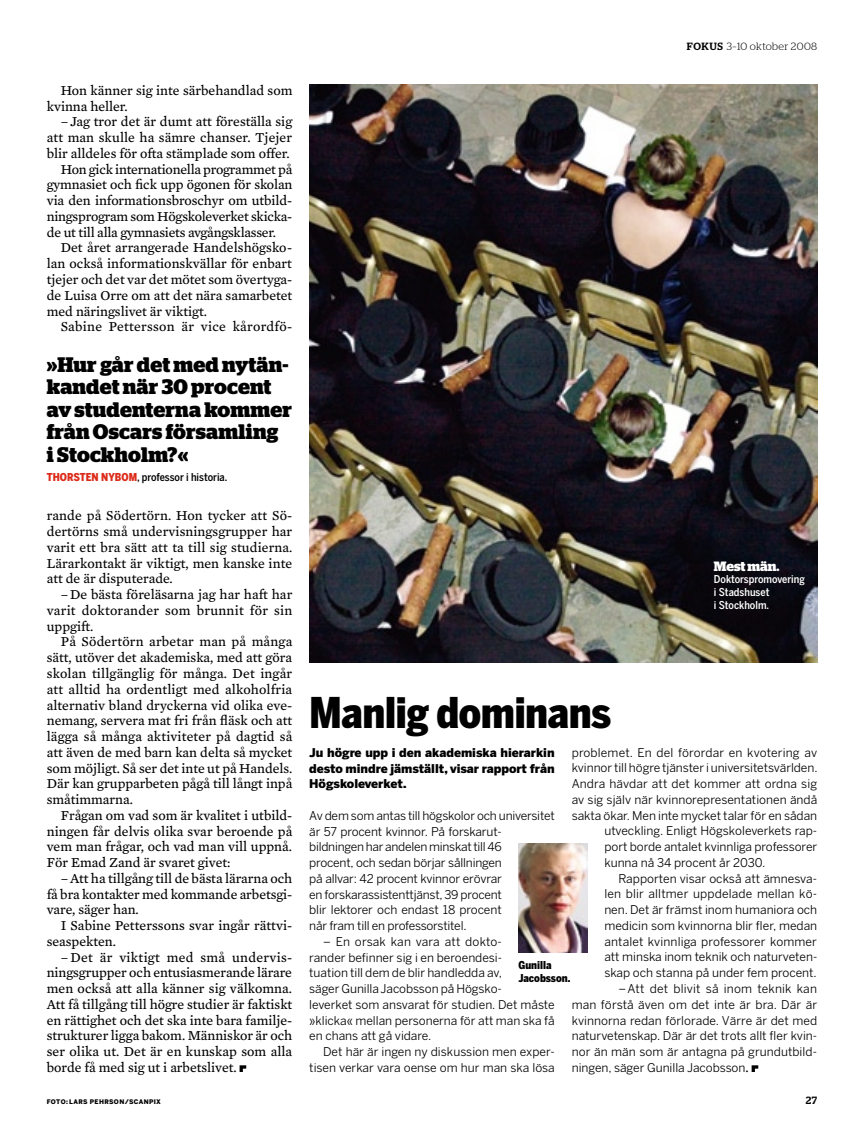
<style>
.page{position:relative;width:864px;height:1136px;background:#fff}
.page>*{position:absolute;margin:0;border:0;box-sizing:border-box;transform-origin:0 0}
.t1{font:900 42px "Benton Sans Cond";color:#000}
.t2{font:700 21px/22.5px "Stag";letter-spacing:.01em;color:#000}
.t3{font:13.95px/15.8px "Mercury Text G3";color:#000;text-align:justify}
.t4{font:13.95px "Mercury Text G3";letter-spacing:.02em;color:#000}
.t5{font:700 13.5px "Stag";color:#fff}
.t6{font:12px/15.8px "Benton Sans";color:#000}
.t7{font:900 12px/15.8px "Benton Sans";letter-spacing:-.005em;color:#000;text-align:justify}
.t8{font:500 10.8px/12.8px "Benton Sans Cond";color:#fff}
.t9{font:500 10.8px "Benton Sans Cond";color:#000}
.t10{font:900 10.8px/12.8px "Benton Sans Cond";color:#000}
.t11{font:300 10.5px "Stag";letter-spacing:.04em;color:#000}
.t12{font:500 10.5px "Stag";color:#000}
.t13{font:900 6.3px "Benton Sans";letter-spacing:.055em;color:#000}
.s1{font-weight:900;color:#dd2b1a}
.s2{font-weight:500}
.s3{font-family:"Mercury Text G3";font-size:13.95px}
</style>
<div class="page">
<svg style="left:239px;top:1065px;width:7px;height:6px"></svg>
<svg style="left:751px;top:1065px;width:7px;height:6px"></svg>
<img style="left:518px;top:843px;width:69px;height:109px">
<img style="left:309px;top:84px;width:507px;height:578px">
<p class="t3" style="left:47px;top:82px;width:247px;text-indent:14px">Hon känner sig inte särbehandlad som kvinna heller.</p>
<p class="t3" style="left:61px;top:114px;width:233px">–Jag tror det är dumt att föreställa sig</p>
<p class="t3" style="left:47px;top:130px;width:247px">att man skulle ha sämre chanser. Tjejer</p>
<p class="t3" style="left:47px;top:145px;width:244px">blir alldeles för ofta stämplade som offer.</p>
<p class="t3" style="left:61px;top:161px;width:233px">Hon gick internationella programmet på</p>
<p class="t3" style="left:47px;top:177px;width:247px">gymnasiet och fick upp ögonen för skolan</p>
<p class="t3" style="left:47px;top:193px;width:247px">via den informationsbroschyr om utbild-</p>
<p class="t3" style="left:47px;top:208px;width:247px">ningsprogram som Högskoleverket skicka-</p>
<p class="t3" style="left:47px;top:224px;width:231px">de ut till alla gymnasiets avgångsklasser.</p>
<p class="t3" style="left:61px;top:240px;width:233px">Det året arrangerade Handelshögsko-</p>
<p class="t3" style="left:47px;top:256px;width:246px">lan också informationskvällar för enbart</p>
<p class="t3" style="left:47px;top:271px;width:247px">tjejer och det var det mötet som övertyga-</p>
<p class="t3" style="left:47px;top:287px;width:247px">de Luisa Orre om att det nära samarbetet</p>
<p class="t3" style="left:47px;top:303px;width:162px">med näringslivet är viktigt.</p>
<p class="t4" style="left:61px;top:318px;width:233px">Sabine Pettersson är vice kårordfö-</p>
<h2 class="t2" style="left:47px;top:353px;width:246px">»Hur går det med nytän&shy;kandet när 30 procent av studenterna kommer från Oscars församling<br>i Stockholm?«</h2>
<p class="t9" style="left:47px;top:470px;width:182px"><span class="s1">Thorsten Nybom</span>, professor i historia.</p>
<p class="t3" style="left:47px;top:508px;width:247px">rande på Södertörn. Hon tycker att Sö&shy;dertörns små undervisningsgrupper har varit ett bra sätt att ta till sig studierna.<br>Lärarkontakt är viktigt, men kanske inte att de är disputerade.</p>
<p class="t3" style="left:47px;top:586px;width:247px;text-indent:14px">–De bästa föreläsarna jag har haft har varit doktorander som brunnit för sin uppgift.</p>
<p class="t3" style="left:47px;top:634px;width:247px;text-indent:14px">På Södertörn arbetar man på många sätt, utöver det akademiska, med att göra skolan tillgänglig för många. Det ingår att alltid ha ordentligt med alkoholfria alternativ bland dryckerna vid olika eve&shy;nemang, servera mat fri från fläsk och att lägga så många aktiviteter på dagtid så att även de med barn kan delta så mycket som möjligt. Så ser det inte ut på Handels.<br>Där kan grupparbeten pågå till långt inpå småtimmarna.</p>
<p class="t3" style="left:47px;top:807px;width:247px;text-indent:14px">Frågan om vad som är kvalitet i utbild&shy;ningen får delvis olika svar beroende på vem man frågar, och vad man vill uppnå.<br>För Emad Zand är svaret givet:</p>
<p class="t3" style="left:47px;top:870px;width:247px;text-indent:14px">–Att ha tillgång till de bästa lärarna och få bra kontakter med kommande arbetsgi&shy;vare, säger han.</p>
<p class="t3" style="left:47px;top:917px;width:247px;text-indent:14px">I Sabine Petterssons svar ingår rättvi&shy;seaspekten.</p>
<p class="t3" style="left:47px;top:949px;width:247px;text-indent:14px">– Det är viktigt med små undervis&shy;ningsgrupper och entusiasmerande lärare men också att alla känner sig välkomna.<br>Att få tillgång till högre studier är faktiskt en rättighet och det ska inte bara familje&shy;strukturer ligga bakom. Människor är och ser olika ut. Det är en kunskap som alla borde få med sig ut i arbetslivet.</p>
<p class="t11" style="left:686px;top:41px;width:132px"><span class="s2">FOKUS</span> 3–10 oktober 2008</p>
<h1 class="t1" style="left:309px;top:688px;width:303px">Manlig dominans</h1>
<p class="t5" style="left:713px;top:558px;width:67px">Mest män.</p>
<p class="t8" style="left:713px;top:573px;width:92px">Doktorspromovering i Stadshuset<br>i Stockholm.</p>
<p class="t7" style="left:309px;top:744px;width:247px">Ju högre upp i den akademiska hierarkin desto mindre jämställt, visar rapport från Högskoleverket.</p>
<p class="t6" style="left:309px;top:807px;width:247px">Av dem som antas till högskolor och universitet är 57 procent kvinnor. På forskarut&shy;bildningen har andelen minskat till 46<br>procent, och sedan börjar sållningen<br>på allvar: 42 procent kvinnor erövrar<br>en forskarassistenttjänst, 39 procent<br>blir lektorer och endast 18 procent<br>når fram till en professorstitel.</p>
<p class="t6" style="left:309px;top:933px;width:247px;text-indent:14px">– En orsak kan vara att dokto-<br>rander befinner sig i en beroendesi-<br>tuation till dem de blir handledda av,<br>säger Gunilla Jacobsson på Högsko-<br>leverket som ansvarat för studien. Det måste »klicka« mellan personerna för att man ska få en chans att gå vidare.</p>
<p class="t6" style="left:309px;top:1043px;width:247px;text-align:right">Det här är ingen ny diskussion men exper&shy;tisen verkar vara oense om hur man ska lösa</p>
<p class="t6" style="left:571px;top:744px;width:247px">problemet. En del förordar en kvotering av</p>
<p class="t6" style="left:571px;top:760px;width:247px">kvinnor till högre tjänster i universitetsvärlden.</p>
<p class="t6" style="left:571px;top:775px;width:247px">Andra hävdar att det kommer att ordna sig</p>
<p class="t6" style="left:571px;top:791px;width:247px">av sig själv när kvinnorepresentationen ändå</p>
<p class="t6" style="left:571px;top:807px;width:247px">sakta ökar. Men inte mycket talar för en sådan</p>
<p class="t6" style="left:604px;top:823px;width:214px">utveckling. Enligt Högskoleverkets rap-</p>
<p class="t6" style="left:604px;top:838px;width:214px">port borde antalet kvinnliga professorer</p>
<p class="t6" style="left:604px;top:854px;width:162px">kunna nå 34 procent år 2030.</p>
<p class="t6" style="left:618px;top:870px;width:200px">Rapporten visar också att ämnesva-</p>
<p class="t6" style="left:604px;top:886px;width:214px">len blir alltmer uppdelade mellan kö-</p>
<p class="t6" style="left:604px;top:901px;width:214px">nen. Det är främst inom humaniora och</p>
<p class="t6" style="left:604px;top:917px;width:214px">medicin som kvinnorna blir fler, medan</p>
<p class="t6" style="left:604px;top:933px;width:214px">antalet kvinnliga professorer kommer</p>
<p class="t6" style="left:604px;top:949px;width:214px">att minska inom teknik och naturveten-</p>
<p class="t6" style="left:604px;top:964px;width:214px">skap och stanna på under fem procent.</p>
<p class="t6" style="left:618px;top:980px;width:200px">–Att det blivit så inom teknik kan</p>
<p class="t6" style="left:571px;top:996px;width:247px">man förstå även om det inte är bra. Där är</p>
<p class="t6" style="left:571px;top:1011px;width:247px">kvinnorna redan förlorade. Värre är det med</p>
<p class="t6" style="left:571px;top:1027px;width:247px">naturvetenskap. Där är det trots allt fler kvin-</p>
<p class="t6" style="left:571px;top:1043px;width:247px">nor än män som är antagna på grundutbild-</p>
<p class="t6" style="left:571px;top:1059px;width:178px">ningen, säger Gunilla Jacobsson<span class="s3">.</span></p>
<p class="t10" style="left:518px;top:958px;width:54px">Gunilla<br>Jacobsson.</p>
<p class="t13" style="left:47px;top:1097px;width:115px">foto: Lars Pehrson/scanpix</p>
<p class="t12" style="left:805px;top:1093px;width:13px">27</p>
</div>
